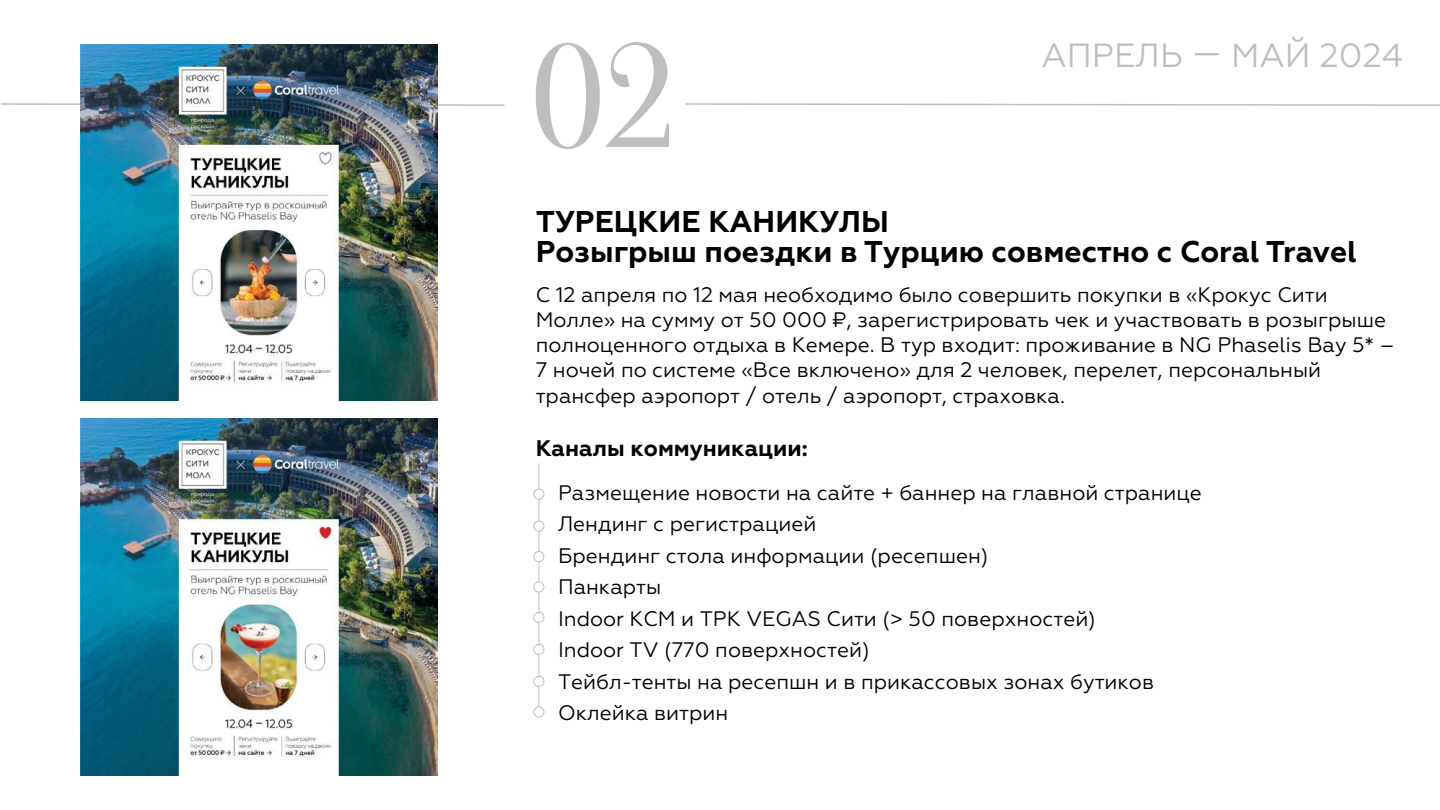
<style>
.page{position:relative;width:1440px;height:810px;background:#fff}
.page>*{position:absolute;margin:0;border:0;box-sizing:border-box;transform-origin:0 0}
.t1{font:145.65px "Oranienbaum";color:#bcbec0}
.t2{font:33.6px "Geometria";color:#bcbec0}
.t3{font:700 30px/30px "Geometria";color:#000}
.t4{font:700 22.5px "Geometria";color:#000}
.t5{font:21px/31.5px "Geometria";color:#000}
</style>
<div class="page">
<svg style="left:1px;top:102px;width:504px;height:5px"></svg>
<svg style="left:685px;top:103px;width:755px;height:3px"></svg>
<hr style="left:539px;top:463px;width:1px;height:251px;background:#bcbec0">
<div style="left:534px;top:489px;width:10px;height:10px;background:#fff;border-radius:50%"></div>
<div style="left:533px;top:489px;width:11px;height:11px;border:1px solid #bcbec0;border-radius:50%"></div>
<div style="left:534px;top:521px;width:10px;height:10px;background:#fff;border-radius:50%"></div>
<div style="left:533px;top:521px;width:11px;height:10px;border:1px solid #bcbec0;border-radius:50%"></div>
<div style="left:534px;top:551px;width:10px;height:11px;background:#fff;border-radius:50%"></div>
<div style="left:533px;top:551px;width:11px;height:11px;border:1px solid #bcbec0;border-radius:50%"></div>
<div style="left:534px;top:582px;width:10px;height:10px;background:#fff;border-radius:50%"></div>
<div style="left:533px;top:582px;width:11px;height:10px;border:1px solid #bcbec0;border-radius:50%"></div>
<div style="left:534px;top:612px;width:10px;height:11px;background:#fff;border-radius:50%"></div>
<div style="left:533px;top:612px;width:11px;height:11px;border:1px solid #bcbec0;border-radius:50%"></div>
<div style="left:534px;top:644px;width:10px;height:11px;background:#fff;border-radius:50%"></div>
<div style="left:533px;top:644px;width:11px;height:11px;border:1px solid #bcbec0;border-radius:50%"></div>
<div style="left:534px;top:676px;width:10px;height:11px;background:#fff;border-radius:50%"></div>
<div style="left:533px;top:676px;width:11px;height:11px;border:1px solid #bcbec0;border-radius:50%"></div>
<div style="left:534px;top:707px;width:10px;height:10px;background:#fff;border-radius:50%"></div>
<div style="left:533px;top:707px;width:11px;height:10px;border:1px solid #bcbec0;border-radius:50%"></div>
<img style="left:81px;top:44px;width:357px;height:357px">
<img style="left:81px;top:419px;width:357px;height:356px">
<h1 class="t1" style="left:530px;top:17px;width:146px">02</h1>
<h2 class="t2" style="left:1041px;top:36px;width:363px">АПРЕЛЬ — МАЙ 2024</h2>
<h3 class="t3" style="left:536px;top:206px;width:823px">ТУРЕЦКИЕ КАНИКУЛЫ<br>Розыгрыш поездки в Турцию совместно с Coral Travel</h3>
<p class="t5" style="left:536px;top:282px;width:860px;line-height:25.2px">С 12 апреля по 12 мая необходимо было совершить покупки в «Крокус Сити Молле» на сумму от 50 000 ₶, зарегистрировать чек и участвовать в розыгрыше полноценного отдыха в Кемере. В тур входит: проживание в NG Phaselis Bay 5* – 7 ночей по системе «Все включено» для 2 человек, перелет, персональный трансфер аэропорт / отель / аэропорт, страховка.</p>
<p class="t4" style="left:536px;top:435px;width:273px">Каналы коммуникации:</p>
<p class="t5" style="left:558px;top:477px;width:645px">Размещение новости на сайте + баннер на главной странице Лендинг с регистрацией<br>Брендинг стола информации (ресепшен)<br>Панкарты<br>Indoor КСМ и ТРК VEGAS Сити (&gt; 50 поверхностей)<br>Indoor TV (770 поверхностей)<br>Тейбл-тенты на ресепшн и в прикассовых зонах бутиков Оклейка витрин</p>
</div>
